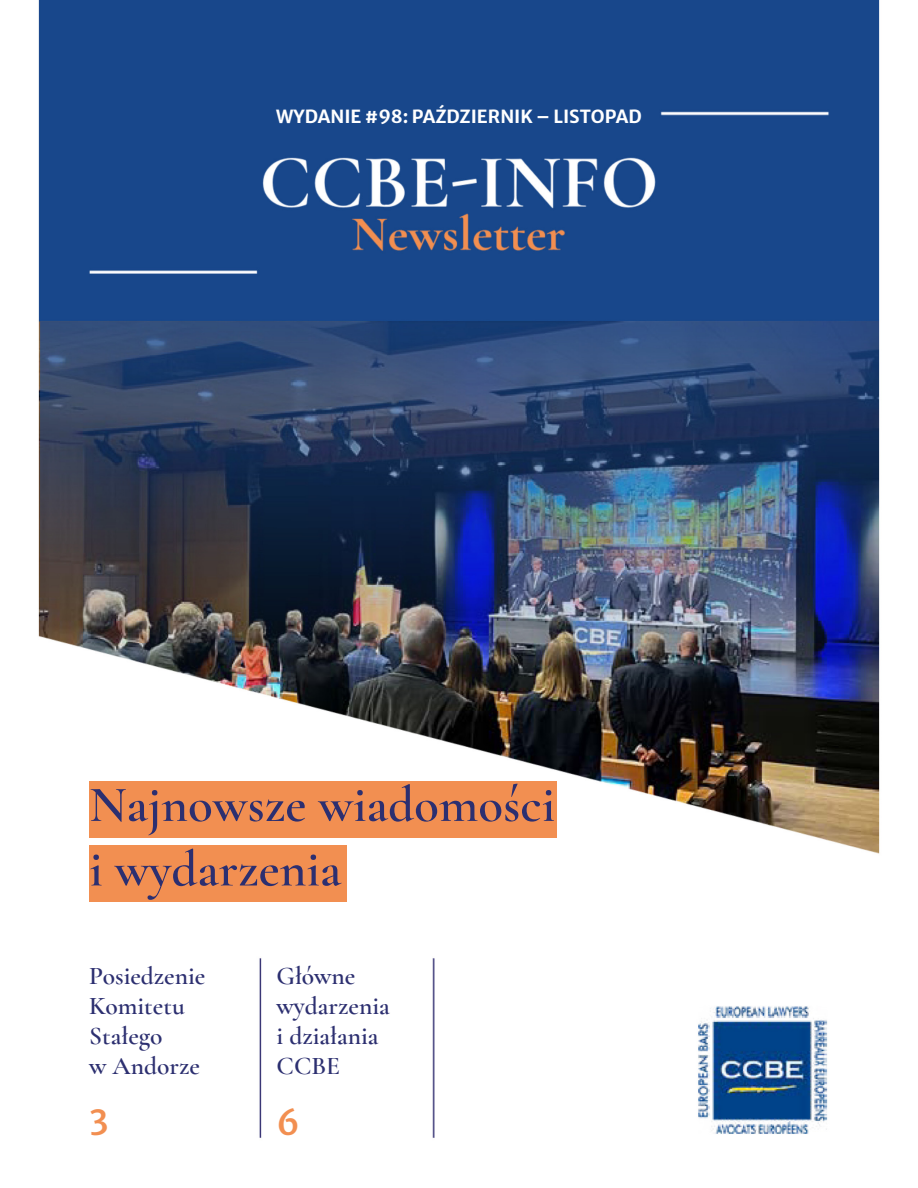
<style>
.page{position:relative;width:918px;height:1188px;background:#fff}
.page>*{position:absolute;margin:0;border:0;box-sizing:border-box;transform-origin:0 0}
.t1{font:600 51px/64.5px "Cormorant Garamond";color:#2c2f70}
.t2{font:500 34.5px "Merriweather Sans";color:#f28f51}
.t3{font:600 25.5px/30px "Cormorant Garamond";color:#2c2f70}
.t4{font:700 18px "Merriweather Sans";color:#fff}
</style>
<div class="page">
<img style="left:38px;top:0;width:842px;height:1138px">
<div style="left:89px;top:845px;width:258px;height:57px;background:#f28f51"></div>
<div style="left:89px;top:781px;width:468px;height:57px;background:#f28f51"></div>
<p class="t4" style="left:276px;top:100px;width:367px">WYDANIE #98: PAŹDZIERNIK – LISTOPAD</p>
<h1 class="t1" style="left:89px;top:772px;width:467px">Najnowsze wiadomości i wydarzenia</h1>
<p class="t3" style="left:277px;top:961px;width:115px">Główne wydarzenia i działania<br>CCBE</p>
<p class="t3" style="left:89px;top:961px;width:118px">Posiedzenie<br>Komitetu<br>Stałego<br>w Andorze</p>
<h2 class="t2" style="left:89px;top:1092px;width:21px">3</h2>
<h2 class="t2" style="left:277px;top:1092px;width:25px">6</h2>
</div>
